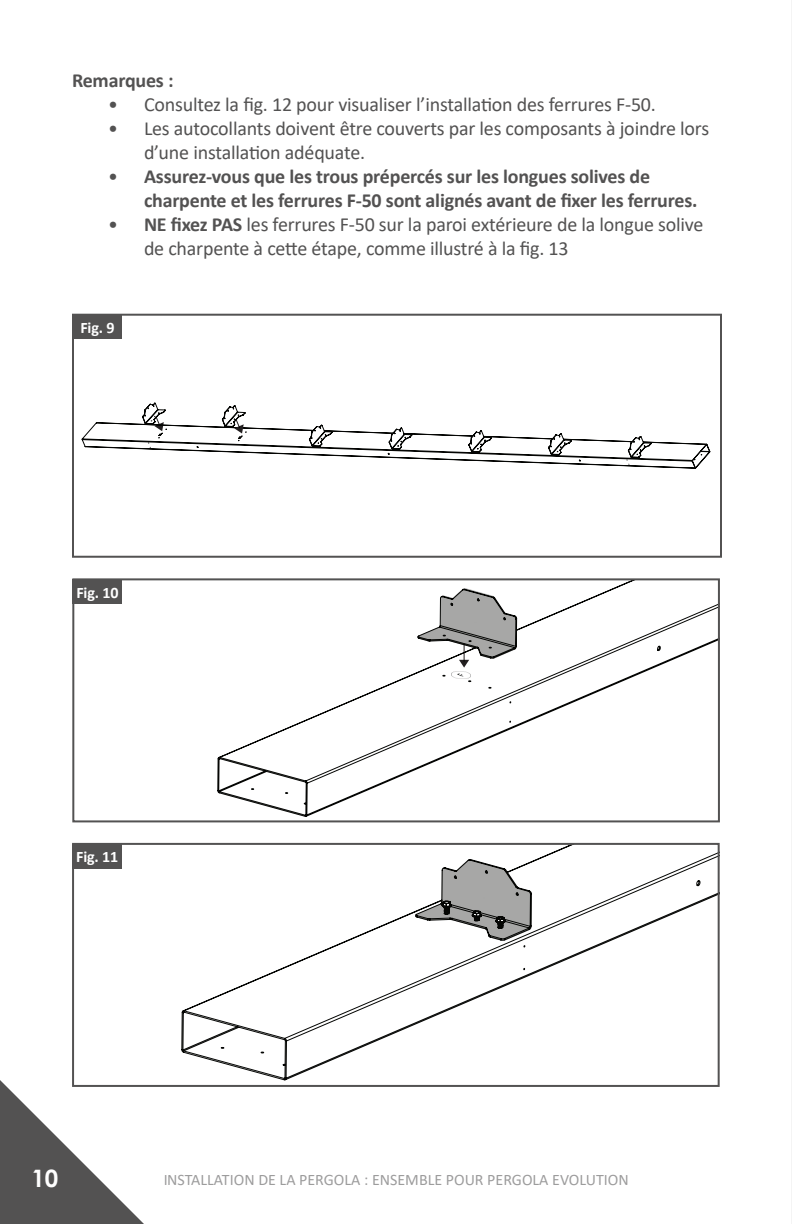
<style>
.page{position:relative;width:792px;height:1224px;background:#fff}
.page>*{position:absolute;margin:0;border:0;box-sizing:border-box;transform-origin:0 0}
.t1{font:700 24px "Century Gothic";color:#fff}
.t2{font:20px/24px "Calibri";letter-spacing:-.01em;color:#535252}
.t3{font:700 20px/24px "Calibri";letter-spacing:-.01em;color:#535252}
.t4{font:16px "Calibri";color:#3a393a}
.t5{font:700 16px "Calibri";letter-spacing:-.01em;color:#fff}
.s1{font-weight:400}
.s2{font-weight:700}
</style>
<div class="page">
<svg style="left:0;top:1080px;width:144px;height:144px"></svg>
<hr style="left:791px;top:0;width:1px;height:1224px;background:#231f20">
<div style="left:72px;top:314px;width:650px;height:244px;border:2px solid #535252"></div>
<div style="left:73px;top:314px;width:49px;height:25px;background:#535252"></div>
<svg style="left:82px;top:403px;width:628px;height:66px"></svg>
<svg style="left:234px;top:418px;width:10px;height:16px"></svg>
<svg style="left:217px;top:581px;width:500px;height:236px"></svg>
<img style="left:451px;top:672px;width:19px;height:6px">
<svg style="left:181px;top:846px;width:536px;height:235px"></svg>
<div style="left:72px;top:578px;width:648px;height:244px;border:2px solid #535252"></div>
<div style="left:73px;top:579px;width:49px;height:25px;background:#535252"></div>
<div style="left:72px;top:843px;width:648px;height:244px;border:2px solid #535252"></div>
<div style="left:72px;top:844px;width:50px;height:24px;background:#535252"></div>
<img style="left:474px;top:883px;width:18px;height:13px">
<svg style="left:459px;top:644px;width:10px;height:24px"></svg>
<p class="t3" style="left:72px;top:69px;width:103px">Remarques :</p>
<p class="t2" style="left:108px;top:92px;width:549px">• Consultez la fig. 12 pour visualiser l’installation des ferrures F-50.</p>
<p class="t2" style="left:144px;top:116px;width:567px;text-indent:-36px">• Les autocollants doivent être couverts par les composants à joindre lors d’une installation adéquate.</p>
<p class="t3" style="left:144px;top:165px;width:555px;text-indent:-36px"><span class="s1">•</span> Assurez-vous que les trous prépercés sur les longues solives de charpente et les ferrures F-50 sont alignés avant de fixer les ferrures.</p>
<p class="t2" style="left:144px;top:212px;width:561px;text-indent:-36px">• <span class="s2">NE fixez PAS</span> les ferrures F-50 sur la paroi extérieure de la longue solive de charpente à cette étape, comme illustré à la fig. 13</p>
<p class="t5" style="left:80px;top:316px;width:36px">Fig. 9</p>
<p class="t5" style="left:76px;top:581px;width:44px">Fig. 10</p>
<p class="t5" style="left:76px;top:845px;width:44px">Fig. 11</p>
<p class="t1" style="left:31px;top:1160px;width:28px">10</p>
<p class="t4" style="left:163px;top:1168px;width:467px">INSTALLATION DE LA PERGOLA : ENSEMBLE POUR PERGOLA EVOLUTION</p>
</div>
